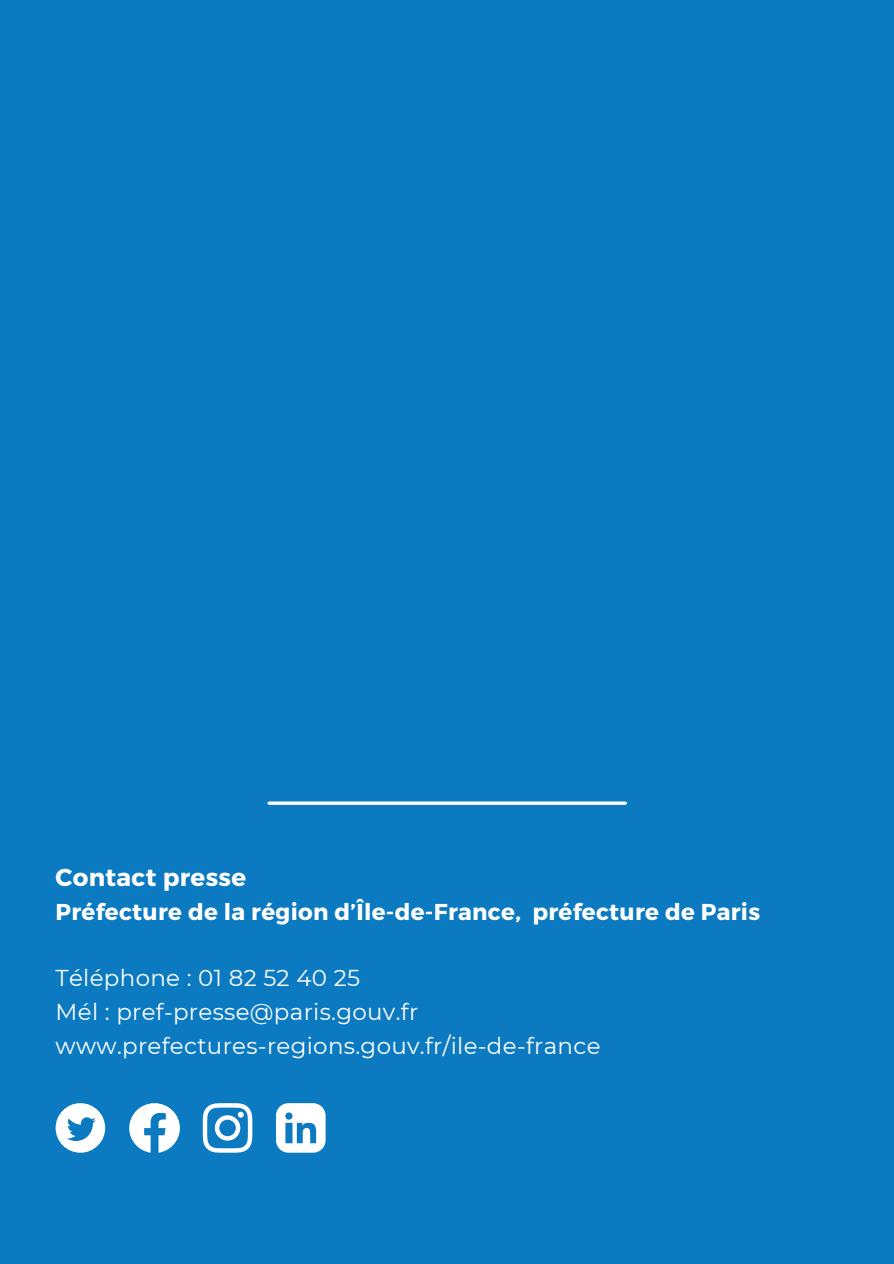
<style>
.page{position:relative;width:894px;height:1264px;background:#fff}
.page>*{position:absolute;margin:0;border:0;box-sizing:border-box;transform-origin:0 0}
.t1{font:700 24.45px "Montserrat";letter-spacing:.015em;color:#fff}
.t2{font:22.95px "Montserrat";letter-spacing:.015em;color:#fff}
.t3{font:700 22.95px "Montserrat";letter-spacing:.015em;color:#fff}
</style>
<div class="page">
<div style="left:0;top:0;width:893px;height:1263px;background:#0b7ac1"></div>
<hr style="left:269px;top:801px;width:356px;height:3px;background:#fff">
<svg style="left:56px;top:1103px;width:49px;height:49px"></svg>
<svg style="left:129px;top:1103px;width:51px;height:49px"></svg>
<svg style="left:203px;top:1103px;width:49px;height:49px"></svg>
<svg style="left:276px;top:1103px;width:49px;height:49px"></svg>
<p class="t1" style="left:56px;top:861px;width:192px">Contact presse</p>
<p class="t3" style="left:56px;top:896px;width:706px">Préfecture de la région d’Île-de-France, préfecture de Paris</p>
<p class="t2" style="left:56px;top:963px;width:306px">Téléphone : 01 82 52 40 25</p>
<p class="t2" style="left:56px;top:997px;width:364px">Mél : pref-presse@paris.gouv.fr</p>
<p class="t2" style="left:56px;top:1031px;width:546px">www.prefectures-regions.gouv.fr/ile-de-france</p>
</div>
